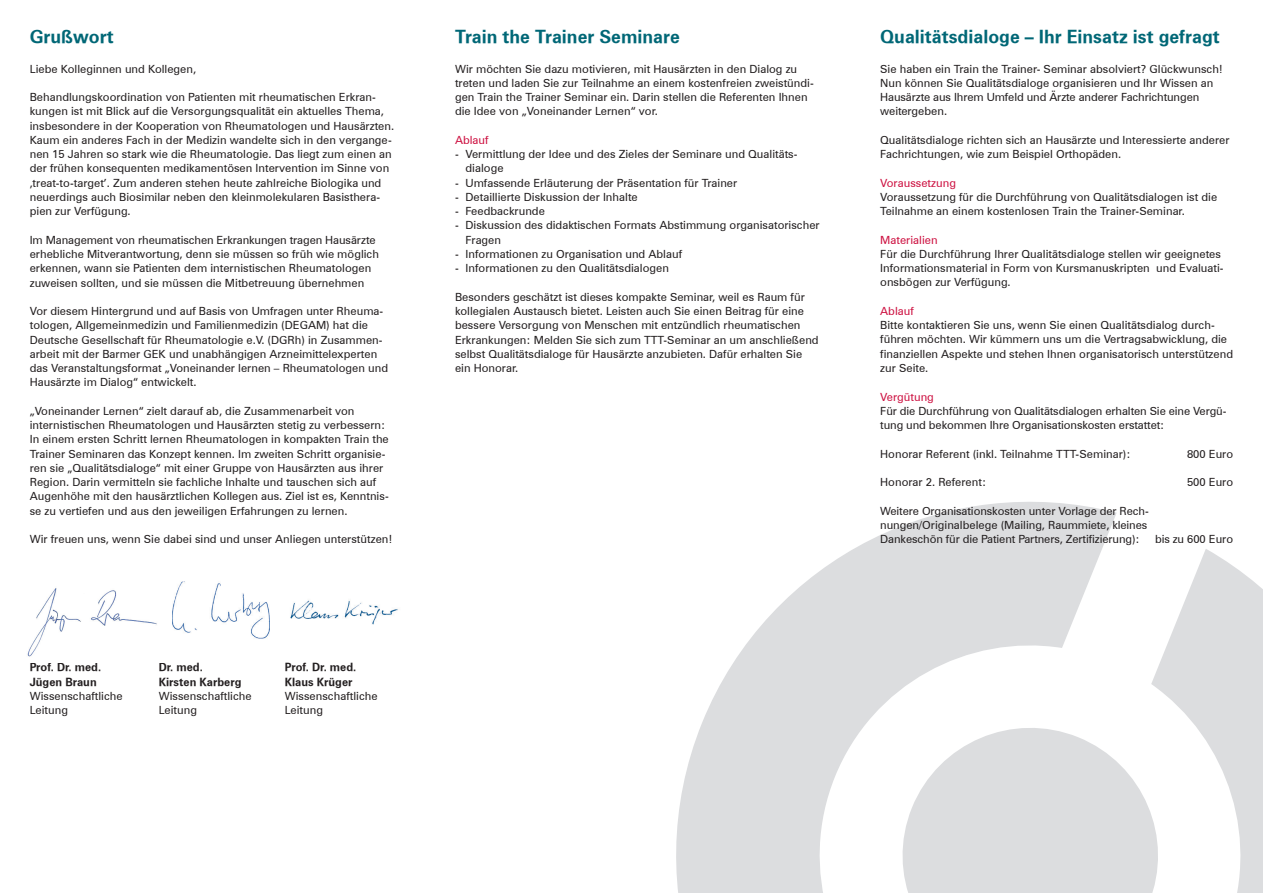
<style>
.page{position:relative;width:1263px;height:893px;background:#fff}
.page>*{position:absolute;margin:0;border:0;box-sizing:border-box;transform-origin:0 0}
.t1{font:18px "Zurich Bold BT";color:#006776}
.t2{font:11.25px/14.2px "Zurich BT";color:#231f20}
.t3{font:11.25px "Zurich Bold BT";color:#231f20}
.t4{font:11.25px "Zurich BT";color:#cd1141}
</style>
<div class="page">
<svg style="left:1151px;top:549px;width:112px;height:344px;fill:#dcdddf"></svg>
<svg style="left:676px;top:502px;width:441px;height:391px;fill:#dcdddf"></svg>
<svg style="left:885px;top:711px;width:290px;height:182px;fill:#dcdddf"></svg>
<img style="left:27px;top:588px;width:130px;height:69px">
<img style="left:172px;top:581px;width:98px;height:58px">
<img style="left:290px;top:600px;width:108px;height:25px">
<h1 class="t1" style="left:30px;top:26px;width:85px">Grußwort</h1>
<p class="t2" style="left:30px;top:61px;width:168px">Liebe Kolleginnen und Kollegen,</p>
<p class="t2" style="left:30px;top:90px;width:366px">Behandlungskoordination von Patienten mit rheumatischen Erkran&shy;kungen ist mit Blick auf die Versorgungsqualität ein aktuelles Thema, insbesondere in der Kooperation von Rheumatologen und Hausärzten.<br>Kaum ein anderes Fach in der Medizin wandelte sich in den vergange&shy;nen 15 Jahren so stark wie die Rheumatologie. Das liegt zum einen an der frühen konsequenten medikamentösen Intervention im Sinne von ‚treat-to-target’. Zum anderen stehen heute zahlreiche Biologika und neuerdings auch Biosimilar neben den kleinmolekularen Basisthera&shy;pien zur Verfügung.</p>
<p class="t2" style="left:30px;top:232px;width:351px">Im Management von rheumatischen Erkrankungen tragen Hausärzte erhebliche Mitverantwortung, denn sie müssen so früh wie möglich erkennen, wann sie Patienten dem internistischen Rheumatologen zuweisen sollten, und sie müssen die Mitbetreuung übernehmen</p>
<p class="t2" style="left:30px;top:304px;width:360px">Vor diesem Hintergrund und auf Basis von Umfragen unter Rheuma&shy;tologen, Allgemeinmedizin und Familienmedizin (DEGAM) hat die Deutsche Gesellschaft für Rheumatologie e.V. (DGRh) in Zusammen&shy;arbeit mit der Barmer GEK und unabhängigen Arzneimittelexperten das Veranstaltungsformat „Voneinander lernen – Rheumatologen und Hausärzte im Dialog“ entwickelt.</p>
<p class="t2" style="left:30px;top:404px;width:361px">„Voneinander Lernen“ zielt darauf ab, die Zusammenarbeit von internistischen Rheumatologen und Hausärzten stetig zu verbessern:<br>In einem ersten Schritt lernen Rheumatologen in kompakten Train the Trainer Seminaren das Konzept kennen. Im zweiten Schritt organisie&shy;ren sie „Qualitätsdialoge“ mit einer Gruppe von Hausärzten aus ihrer Region. Darin vermitteln sie fachliche Inhalte und tauschen sich auf Augenhöhe mit den hausärztlichen Kollegen aus. Ziel ist es, Kenntnis&shy;se zu vertiefen und aus den jeweiligen Erfahrungen zu lernen.</p>
<p class="t2" style="left:30px;top:532px;width:364px">Wir freuen uns, wenn Sie dabei sind und unser Anliegen unterstützen!</p>
<p class="t3" style="left:30px;top:660px;width:73px">Prof. Dr. med.</p>
<p class="t3" style="left:159px;top:660px;width:46px">Dr. med.</p>
<p class="t3" style="left:285px;top:660px;width:73px">Prof. Dr. med.</p>
<p class="t3" style="left:30px;top:675px;width:68px">Jügen Braun</p>
<p class="t3" style="left:159px;top:675px;width:84px">Kirsten Karberg</p>
<p class="t3" style="left:285px;top:675px;width:69px">Klaus Krüger</p>
<p class="t2" style="left:30px;top:689px;width:94px">Wissenschaftliche</p>
<p class="t2" style="left:159px;top:689px;width:94px">Wissenschaftliche</p>
<p class="t2" style="left:285px;top:689px;width:94px">Wissenschaftliche</p>
<p class="t2" style="left:30px;top:703px;width:40px">Leitung</p>
<p class="t2" style="left:159px;top:703px;width:40px">Leitung</p>
<p class="t2" style="left:285px;top:703px;width:40px">Leitung</p>
<h1 class="t1" style="left:455px;top:26px;width:226px">Train the Trainer Seminare</h1>
<p class="t2" style="left:455px;top:61px;width:360px">Wir möchten Sie dazu motivieren, mit Hausärzten in den Dialog zu treten und laden Sie zur Teilnahme an einem kostenfreien zweistündi&shy;gen Train the Trainer Seminar ein. Darin stellen die Referenten Ihnen die Idee von „Voneinander Lernen“ vor.</p>
<p class="t4" style="left:455px;top:133px;width:35px">Ablauf</p>
<p class="t2" style="left:465px;top:147px;width:334px;text-indent:-10px">- Vermittlung der Idee und des Zieles der Seminare und Qualitäts&shy;dialoge</p>
<p class="t2" style="left:455px;top:175px;width:284px">- Umfassende Erläuterung der Präsentation für Trainer</p>
<p class="t2" style="left:455px;top:190px;width:184px">- Detaillierte Diskussion der Inhalte</p>
<p class="t2" style="left:455px;top:204px;width:91px">- Feedbackrunde</p>
<p class="t2" style="left:465px;top:218px;width:356px;text-indent:-10px">- Diskussion des didaktischen Formats Abstimmung organisatorischer<br>Fragen</p>
<p class="t2" style="left:455px;top:247px;width:229px">- Informationen zu Organisation und Ablauf</p>
<p class="t2" style="left:455px;top:261px;width:215px">- Informationen zu den Qualitätsdialogen</p>
<p class="t2" style="left:455px;top:290px;width:365px">Besonders geschätzt ist dieses kompakte Seminar, weil es Raum für kollegialen Austausch bietet. Leisten auch Sie einen Beitrag für eine bessere Versorgung von Menschen mit entzündlich rheumatischen Erkrankungen: Melden Sie sich zum TTT-Seminar an um anschließend selbst Qualitätsdialoge für Hausärzte anzubieten. Dafür erhalten Sie ein Honorar.</p>
<h1 class="t1" style="left:880px;top:26px;width:341px">Qualitätsdialoge – Ihr Einsatz ist gefragt</h1>
<p class="t2" style="left:880px;top:61px;width:344px">Sie haben ein Train the Trainer- Seminar absolviert? Glückwunsch!<br>Nun können Sie Qualitätsdialoge organisieren und Ihr Wissen an Hausärzte aus Ihrem Umfeld und Ärzte anderer Fachrichtungen weitergeben.</p>
<p class="t2" style="left:880px;top:133px;width:351px">Qualitätsdialoge richten sich an Hausärzte und Interessierte anderer<br>Fachrichtungen, wie zum Beispiel Orthopäden.</p>
<p class="t4" style="left:880px;top:176px;width:77px">Voraussetzung</p>
<p class="t2" style="left:880px;top:190px;width:338px">Voraussetzung für die Durchführung von Qualitätsdialogen ist die<br>Teilnahme an einem kostenlosen Train the Trainer-Seminar.</p>
<p class="t4" style="left:880px;top:233px;width:59px">Materialien</p>
<p class="t2" style="left:880px;top:247px;width:345px">Für die Durchführung Ihrer Qualitätsdialoge stellen wir geeignetes<br>Informationsmaterial in Form von Kursmanuskripten und Evaluati&shy;onsbögen zur Verfügung.</p>
<p class="t4" style="left:880px;top:304px;width:35px">Ablauf</p>
<p class="t2" style="left:880px;top:318px;width:354px">Bitte kontaktieren Sie uns, wenn Sie einen Qualitätsdialog durch&shy;führen möchten. Wir kümmern uns um die Vertragsabwicklung, die finanziellen Aspekte und stehen Ihnen organisatorisch unterstützend zur Seite.</p>
<p class="t4" style="left:880px;top:390px;width:55px">Vergütung</p>
<p class="t2" style="left:880px;top:404px;width:348px">Für die Durchführung von Qualitätsdialogen erhalten Sie eine Vergü&shy;tung und bekommen Ihre Organisationskosten erstattet:</p>
<p class="t2" style="left:880px;top:446px;width:252px">Honorar Referent (inkl. Teilnahme TTT-Seminar):</p>
<p class="t2" style="left:1187px;top:446px;width:48px">800 Euro</p>
<p class="t2" style="left:880px;top:475px;width:107px">Honorar 2. Referent:</p>
<p class="t2" style="left:1187px;top:475px;width:48px">500 Euro</p>
<p class="t2" style="left:880px;top:503px;width:270px">Weitere Organisationskosten unter Vorlage der Rech&shy;nungen/Originalbelege (Mailing, Raummiete, kleines<br>Dankeschön für die Patient Partners, Zertifizierung):</p>
<p class="t2" style="left:1155px;top:532px;width:80px">bis zu 600 Euro</p>
</div>
